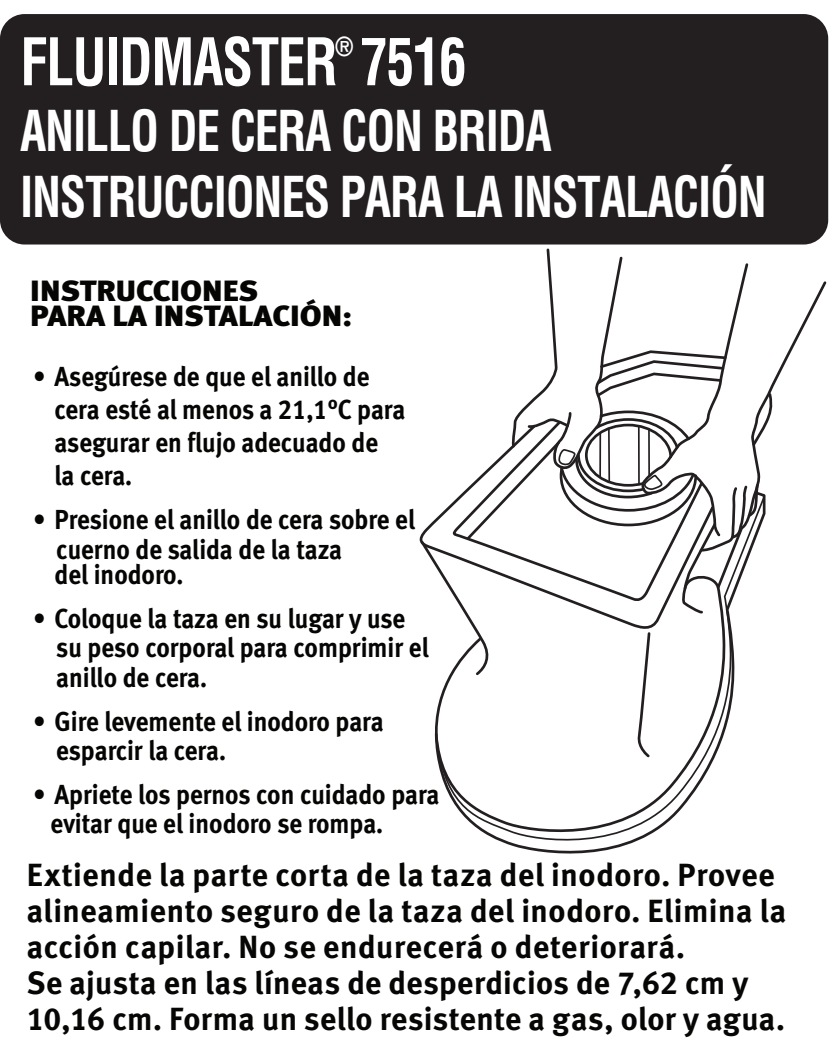
<style>
.page{position:relative;width:829px;height:1046px;background:#fff}
.page>*{position:absolute;margin:0;border:0;box-sizing:border-box;transform-origin:0 0}
.t1{font:700 condensed 64px "Helvetica";letter-spacing:-.025em;color:#fff;scale:.86 1}
.t2{font:700 condensed 54.8px/66px "Helvetica";letter-spacing:-.025em;color:#fff;scale:.86 1}
.t3{font:32px/36px "Meta Bold LF";letter-spacing:.015em;color:#060705}
.t4{font:29.2px/24.4px "Meta Black LF";color:#050504;scale:1.09 1}
.t5{font:27.6px/29.2px "Meta Bold LF";color:#050504;scale:.92 1}
.t6{font:700 condensed 25.6px "Helvetica";color:#fff;scale:.86 1}
</style>
<div class="page">
<div style="left:0;top:14px;width:827px;height:230px;background:#231f20;border-radius:24px"></div>
<svg style="left:437px;top:758px;width:278px;height:86px"></svg>
<svg style="left:419px;top:248px;width:408px;height:510px"></svg>
<hr style="left:637px;top:426px;width:2px;height:58px;background:#231f20">
<hr style="left:607px;top:428px;width:3px;height:53px;background:#231f20">
<hr style="left:599px;top:433px;width:2px;height:44px;background:#231f20">
<hr style="left:647px;top:430px;width:2px;height:46px;background:#231f20">
<h1 class="t1" style="left:20px;top:22px;width:520px">FLUIDMASTER 7516</h1>
<p class="t6" style="left:335px;top:31px;width:23px">®</p>
<h2 class="t2" style="left:20px;top:98px;width:869px">ANILLO DE CERA CON BRIDA<br>INSTRUCCIONES PARA LA INSTALACIÓN</h2>
<p class="t4" style="left:30px;top:278px;width:296px">INSTRUCCIONES<br>PARA LA INSTALACIÓN:</p>
<p class="t5" style="left:55px;top:360px;width:382px;line-height:32.8px;text-indent:-21px">• Asegúrese de que el anillo de cera esté al menos a 21,1°C para asegurar en flujo adecuado de<br>la cera.</p>
<p class="t5" style="left:56px;top:504px;width:391px;text-indent:-23px">• Presione el anillo de cera sobre el cuerno de salida de la taza</p>
<p class="t5" style="left:55px;top:559px;width:142px">del inodoro.</p>
<p class="t5" style="left:56px;top:603px;width:406px;text-indent:-23px">• Coloque la taza en su lugar y use su peso corporal para comprimir el anillo de cera.</p>
<p class="t5" style="left:56px;top:706px;width:357px;text-indent:-23px">• Gire levemente el inodoro para esparcir la cera.</p>
<p class="t5" style="left:51px;top:779px;width:424px;text-indent:-17px">• Apriete los pernos con cuidado para evitar que el inodoro se rompa.</p>
<p class="t3" style="left:27px;top:856px;width:760px">Extiende la parte corta de la taza del inodoro. Provee alineamiento seguro de la taza del inodoro. Elimina la acción capilar. No se endurecerá o deteriorará.<br>Se ajusta en las líneas de desperdicios de 7,62 cm y 10,16 cm. Forma un sello resistente a gas, olor y agua.</p>
</div>
